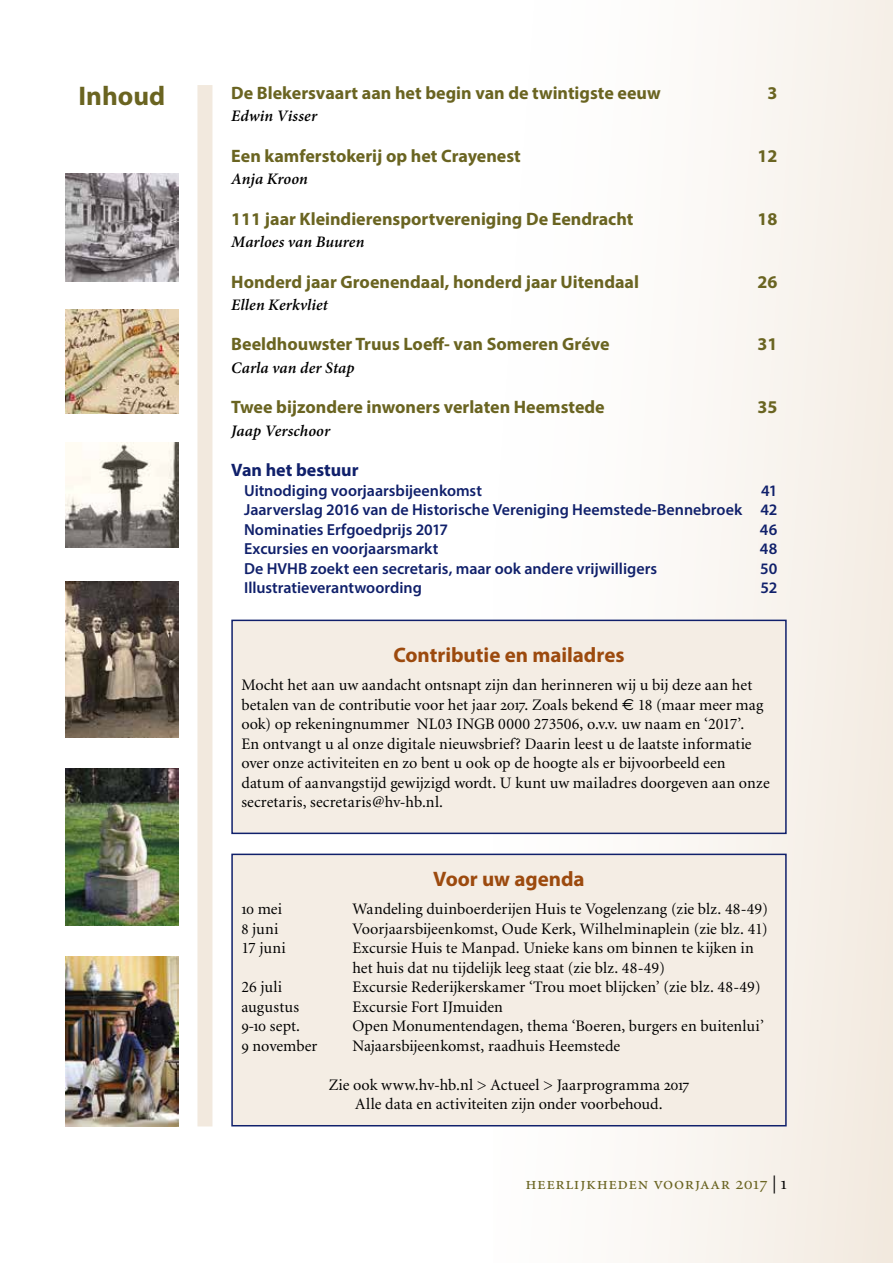
<style>
.page{position:relative;width:893px;height:1263px;background:#fff}
.page>*{position:absolute;margin:0;border:0;box-sizing:border-box;transform-origin:0 0}
.t1{font:700 27px "Myriad Pro";color:#6a6421}
.t2{font:700 21px "Myriad Pro";color:#9c4a0e}
.t3{font:700 18px "Myriad Pro";color:#6a6421}
.t4{font:18px "Minion Exp";letter-spacing:.03em;color:#6a6421}
.t5{font:700 18px "Myriad Pro";color:#10206b}
.t6{font:16.05px/19.5px "Minion";letter-spacing:.005em;color:#000}
.t7{font:600 16.05px/19.5px "Myriad Pro";color:#10206b;text-align:justify}
.t8{font:italic 600 16.05px "Minion Pro";letter-spacing:.005em;color:#000}
.s1{font-family:"Minion Exp"}
.s2{font-family:"Euro Sans"}
.s3{font-family:"Minion";color:#000}
</style>
<div class="page">
<div style="left:493px;top:0;width:400px;height:1263px;background:linear-gradient(to right,#fff,#f4ede5)"></div>
<div style="left:197px;top:85px;width:15px;height:1041px;background:#f2e9de"></div>
<div style="left:232px;top:854px;width:554px;height:272px;background:#f4ede4"></div>
<div style="left:231px;top:854px;width:556px;height:272px;border:2px solid #10206b"></div>
<div style="left:232px;top:620px;width:554px;height:213px;background:#f4ede4"></div>
<div style="left:231px;top:620px;width:556px;height:214px;border:2px solid #10206b"></div>
<img style="left:65px;top:173px;width:114px;height:108px">
<img style="left:65px;top:309px;width:114px;height:105px">
<img style="left:65px;top:443px;width:114px;height:105px">
<img style="left:65px;top:769px;width:114px;height:156px">
<img style="left:65px;top:581px;width:114px;height:156px">
<img style="left:65px;top:956px;width:114px;height:170px">
<svg style="left:781px;top:1181px;width:5px;height:8px"></svg>
<h1 class="t1" style="left:78px;top:79px;width:88px">Inhoud</h1>
<p class="t3" style="left:231px;top:81px;width:431px">De Blekersvaart aan het begin van de twintigste eeuw</p>
<p class="t3" style="left:767px;top:81px;width:11px">3</p>
<p class="t8" style="left:231px;top:105px;width:87px">Edwin Visser</p>
<p class="t3" style="left:231px;top:144px;width:291px">Een kamferstokerij op het Crayenest</p>
<p class="t3" style="left:757px;top:144px;width:21px">12</p>
<p class="t8" style="left:231px;top:168px;width:78px">Anja Kroon</p>
<p class="t3" style="left:231px;top:207px;width:404px">111 jaar Kleindierensportvereniging De Eendracht</p>
<p class="t3" style="left:757px;top:207px;width:21px">18</p>
<p class="t8" style="left:231px;top:231px;width:135px">Marloes van Buuren</p>
<p class="t3" style="left:231px;top:270px;width:409px">Honderd jaar Groenendaal, honderd jaar Uitendaal</p>
<p class="t3" style="left:757px;top:270px;width:21px">26</p>
<p class="t8" style="left:231px;top:294px;width:98px">Ellen Kerkvliet</p>
<p class="t3" style="left:231px;top:333px;width:380px">Beeldhouwster Truus Loeff- van Someren Gréve</p>
<p class="t3" style="left:757px;top:333px;width:21px">31</p>
<p class="t8" style="left:231px;top:357px;width:125px">Carla van der Stap</p>
<p class="t3" style="left:231px;top:396px;width:375px">Twee bijzondere inwoners verlaten Heemstede</p>
<p class="t3" style="left:757px;top:396px;width:21px">35</p>
<p class="t8" style="left:231px;top:420px;width:100px">Jaap Verschoor</p>
<p class="t5" style="left:231px;top:459px;width:129px">Van het bestuur</p>
<p class="t7" style="left:244px;top:480px;width:239px">Uitnodiging voorjaarsbijeenkomst</p>
<p class="t7" style="left:244px;top:480px;width:535px;text-indent:517px">41<br>Jaarverslag 2016 van de Historische Vereniging Heemstede-Bennebroek 42<br>Nominaties Erfgoedprijs 2017</p>
<p class="t7" style="left:760px;top:519px;width:19px">46</p>
<p class="t7" style="left:244px;top:539px;width:196px">Excursies en voorjaarsmarkt</p>
<p class="t7" style="left:760px;top:539px;width:19px">48</p>
<p class="t7" style="left:244px;top:558px;width:415px">De HVHB zoekt een secretaris, maar ook andere vrijwilligers</p>
<p class="t7" style="left:760px;top:558px;width:19px">50</p>
<p class="t7" style="left:244px;top:578px;width:179px">Illustratieverantwoording</p>
<p class="t7" style="left:761px;top:578px;width:18px">52</p>
<h2 class="t2" style="left:393px;top:641px;width:233px">Contributie en mailadres</h2>
<p class="t6" style="left:241px;top:676px;width:530px">Mocht het aan uw aandacht ontsnapt zijn dan herinneren wij u bij deze aan het betalen van de contributie voor het jaar <span class="s1">2017</span>. Zoals bekend <span class="s2">€</span> 18 (maar meer mag ook) op rekeningnummer NL03 INGB 0000 273506, o.v.v. uw naam en ‘2017’.<br>En ontvangt u al onze digitale nieuwsbrief? Daarin leest u de laatste informatie over onze activiteiten en zo bent u ook op de hoogte als er bijvoorbeeld een datum of aanvangstijd gewijzigd wordt. U kunt uw mailadres doorgeven aan onze secretaris, secretaris@hv-hb.nl.</p>
<h2 class="t2" style="left:433px;top:865px;width:153px">Voor uw agenda</h2>
<p class="t6" style="left:241px;top:900px;width:42px"><span class="s1">10</span> mei</p>
<p class="t6" style="left:352px;top:900px;width:417px">Wandeling duinboerderijen Huis te Vogelenzang (zie blz. 48-49)</p>
<p class="t6" style="left:241px;top:920px;width:39px"><span class="s1">8</span> juni</p>
<p class="t6" style="left:352px;top:920px;width:417px">Voorjaarsbijeenkomst, Oude Kerk, Wilhelminaplein (zie blz. 41)</p>
<p class="t6" style="left:241px;top:939px;width:46px">17 juni</p>
<p class="t6" style="left:352px;top:939px;width:403px">Excursie Huis te Manpad. Unieke kans om binnen te kijken in het huis dat nu tijdelijk leeg staat (zie blz. 48-49)</p>
<p class="t6" style="left:241px;top:978px;width:42px">26 juli</p>
<p class="t6" style="left:352px;top:978px;width:410px">Excursie Rederijkerskamer ‘Trou moet blijcken’ (zie blz. 48-49)</p>
<p class="t6" style="left:241px;top:998px;width:59px">augustus</p>
<p class="t6" style="left:352px;top:998px;width:152px">Excursie Fort IJmuiden</p>
<p class="t6" style="left:241px;top:1017px;width:60px"><span class="s1">9-10</span> sept.</p>
<p class="t6" style="left:352px;top:1017px;width:413px">Open Monumentendagen, thema ‘Boeren, burgers en buitenlui’</p>
<p class="t6" style="left:241px;top:1037px;width:78px"><span class="s1">9</span> november</p>
<p class="t6" style="left:352px;top:1037px;width:269px">Najaarsbijeenkomst, raadhuis Heemstede</p>
<p class="t6" style="left:329px;top:1076px;width:362px;text-align:center">Zie ook www.hv-hb.nl &gt; Actueel &gt; Jaarprogramma <span class="s1">2017<br></span>Alle data en activiteiten zijn onder voorbehoud.</p>
<p class="t4" style="left:525px;top:1176px;width:253px">heerlijkheden voorjaar 2017 <span class="s3">|</span></p>
</div>
